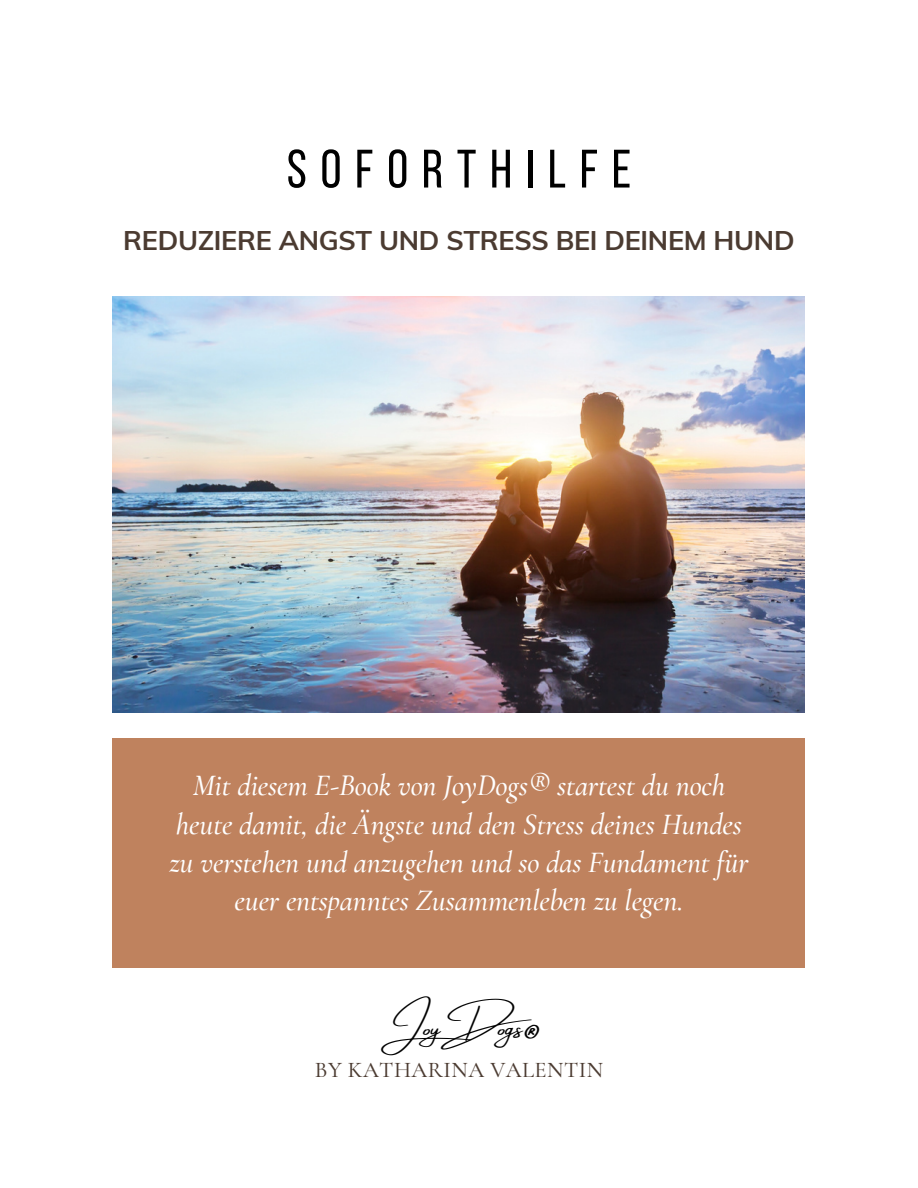
<style>
.page{position:relative;width:918px;height:1188px;background:#fff}
.page>*{position:absolute;margin:0;border:0;box-sizing:border-box;transform-origin:0 0}
.t1{font:54px "Bebas Neue";letter-spacing:.255em;color:#000}
.t2{font:italic 500 30px/38.2px "Cormorant Garamond";letter-spacing:-.005em;color:#fff;text-align:center}
.t3{font:700 27px "Muli";letter-spacing:-.01em;color:#4b3b31}
.t4{font:27px "Amsterdam Four";color:#000}
.t5{font:500 22.5px "Cormorant Garamond";letter-spacing:.02em;color:#4b3b31}
</style>
<div class="page">
<img style="left:113px;top:296px;width:692px;height:417px">
<div style="left:113px;top:738px;width:692px;height:229px;background:#bf825e"></div>
<p class="t1" style="left:287px;top:147px;width:346px">SOFORTHILFE</p>
<p class="t3" style="left:123px;top:223px;width:673px">REDUZIERE ANGST UND STRESS BEI DEINEM HUND</p>
<p class="t2" style="left:169px;top:767px;width:581px">Mit diesem E-Book von JoyDogs® startest du noch heute damit, die Ängste und den Stress deines Hundes zu verstehen und anzugehen und so das Fundament für euer entspanntes Zusammenleben zu legen.</p>
<p class="t4" style="left:380px;top:1013px;width:158px">JoyDogs®</p>
<p class="t5" style="left:315px;top:1056px;width:290px">BY KATHARINA VALENTIN</p>
</div>
